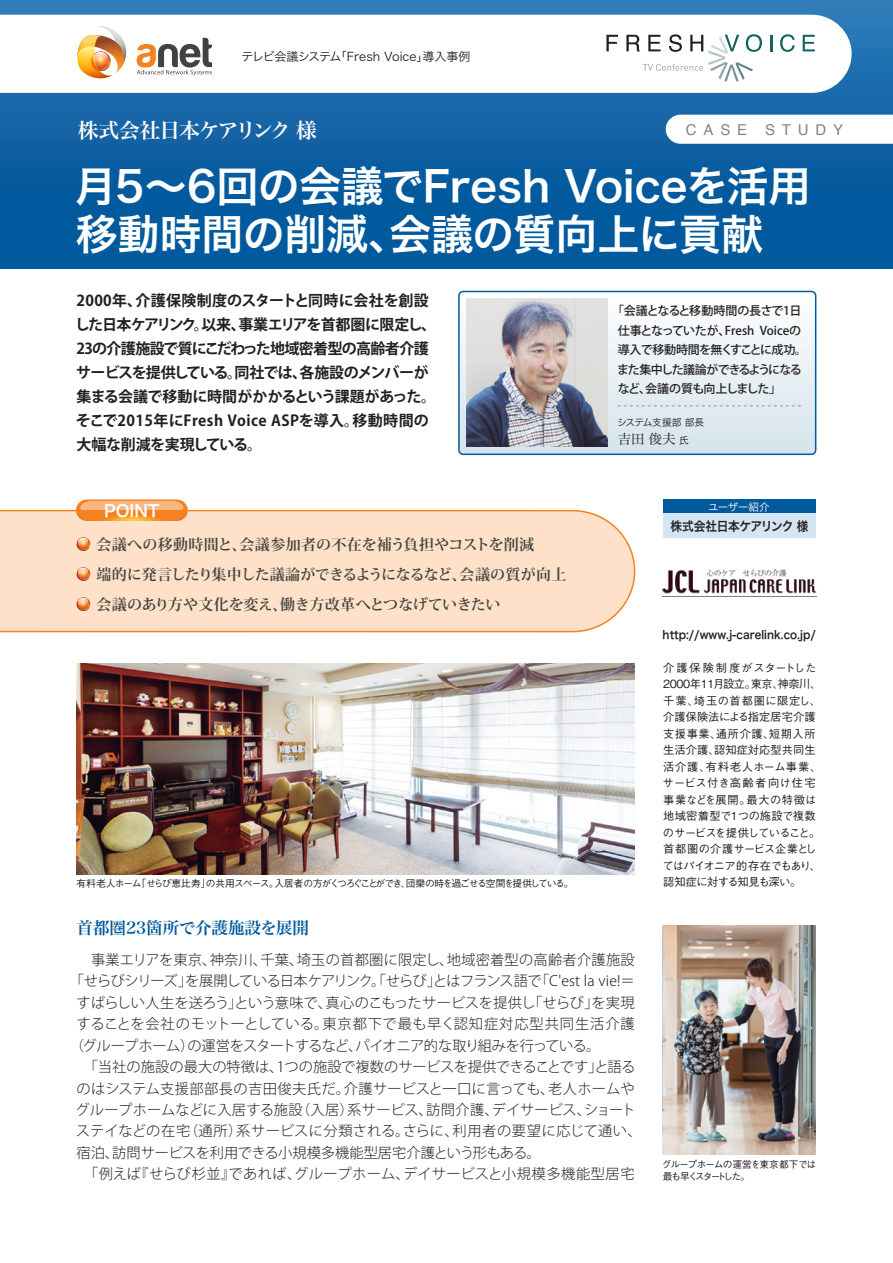
<style>
.page{position:relative;width:893px;height:1263px;background:#fff}
.page>*{position:absolute;margin:0;border:0;box-sizing:border-box;transform-origin:0 0}
.t1{font:42px/48px "Hira Kaku Pro W6";color:#fff}
.t2{font:20.7px "Hira Min Pro W6";letter-spacing:-.05em;color:#fff}
.t3{font:16.5px "Hira Min Pro W6";color:#015a9d}
.t4{font:16.5px "Hira Kaku Pro W6";color:#fff}
.t5{font:700 15px/24px "Koz Go Pro";letter-spacing:-.04em;color:#231f20}
.t6{font:700 15px/30px "Koz Min Pro";letter-spacing:-.005em;color:#42433f}
.t7{font:15px "Helvetica";letter-spacing:.46em;color:#808285}
.t8{font:300 14.25px "Koz Go Pro";color:#231f20}
.t9{font:300 14.25px "Koz Go Pro";letter-spacing:.03em;color:#231f20}
.t10{font:300 14.25px "Koz Go Pro";letter-spacing:-.05em;color:#231f20}
.t11{font:300 14.25px "Koz Go Pro";letter-spacing:.025em;color:#231f20}
.t12{font:300 14.25px "Koz Go Pro";letter-spacing:-.04em;color:#231f20}
.t13{font:300 14.25px "Koz Go Pro";letter-spacing:.05em;color:#231f20}
.t14{font:13.5px "Hira Min Pro W3";color:#231f20}
.t15{font:12.75px "Hira Kaku Pro W6";letter-spacing:-.035em;color:#231f20;scale:.92 1}
.t16{font:500 12px/19.5px "Koz Go Pro";letter-spacing:-.05em;color:#231f20}
.t17{font:12px "Hira Kaku Pro N W3";color:#231f20}
.t18{font:11.4px "Hira Kaku Pro W6";color:#231f20;scale:.91 1}
.t19{font:500 11.25px/16.5px "Gothic BBB Pro";color:#231f20}
.t20{font:10.5px "Hira Kaku Pro W3";letter-spacing:-.03em;color:#fff}
.t21{font:500 9.75px/12px "Gothic BBB Pro";letter-spacing:-.11em;color:#231f20}
.t22{font:9.75px "Hira Kaku Pro W3";letter-spacing:-.04em;color:#231f20}
.s1{font-family:"Hira Kaku Pro W3";font-size:9.75px}
</style>
<div class="page">
<div style="left:0;top:509px;width:636px;height:124px;background:#fee1c8"></div>
<svg style="left:76px;top:499px;width:112px;height:22px"></svg>
<img style="left:0;top:0;width:893px;height:269px">
<svg style="left:666px;top:115px;width:227px;height:29px"></svg>
<svg style="left:0;top:15px;width:852px;height:78px"></svg>
<svg style="left:606px;top:35px;width:12px;height:16px"></svg>
<svg style="left:770px;top:35px;width:2px;height:16px"></svg>
<svg style="left:780px;top:34px;width:15px;height:18px"></svg>
<svg style="left:803px;top:35px;width:12px;height:16px"></svg>
<svg style="left:626px;top:34px;width:136px;height:47px"></svg>
<svg style="left:137px;top:38px;width:75px;height:38px"></svg>
<svg style="left:77px;top:26px;width:49px;height:52px"></svg>
<svg style="left:76px;top:537px;width:15px;height:15px"></svg>
<svg style="left:76px;top:567px;width:15px;height:15px"></svg>
<svg style="left:76px;top:597px;width:15px;height:15px"></svg>
<svg style="left:78px;top:501px;width:107px;height:20px;background:#f69e4c"></svg>
<svg style="left:461px;top:291px;width:355px;height:163px"></svg>
<div style="left:458px;top:291px;width:358px;height:164px;border:2px solid #015a9d;border-radius:4px"></div>
<svg style="left:618px;top:405px;width:183px;height:1px"></svg>
<div style="left:663px;top:513px;width:153px;height:24px;background:#d4e5f5"></div>
<div style="left:663px;top:499px;width:153px;height:14px;background:#015a9d"></div>
<img style="left:662px;top:569px;width:155px;height:25px">
<img style="left:466px;top:299px;width:141px;height:148px">
<img style="left:663px;top:925px;width:153px;height:230px">
<img style="left:77px;top:663px;width:558px;height:211px">
<p class="t17" style="left:242px;top:45px;width:230px">テレビ会議システム「Fresh Voice」導入事例</p>
<h2 class="t2" style="left:78px;top:112px;width:241px">株式会社日本ケアリンク 様</h2>
<p class="t7" style="left:686px;top:118px;width:159px">CASE STUDY</p>
<h1 class="t1" style="left:75px;top:160px;width:737px">月5～6回の会議でFresh Voiceを活用移動時間の削減、会議の質向上に貢献</h1>
<p class="t5" style="left:75px;top:289px;width:363px">2000年、介護保険制度のスタートと同時に会社を創設した日本ケアリンク。以来、事業エリアを首都圏に限定し、<br>23の介護施設で質にこだわった地域密着型の高齢者介護サービスを提供している。同社では、各施設のメンバーが集まる会議で移動に時間がかかるという課題があった。そこで2015年にFresh Voice ASPを導入。移動時間の大幅な削減を実現している。</p>
<p class="t4" style="left:104px;top:496px;width:57px">POINT</p>
<p class="t6" style="left:96px;top:529px;width:471px">会議への移動時間と、会議参加者の不在を補う負担やコストを削減<br>端的に発言したり集中した議論ができるようになるなど、会議の質が向上会議のあり方や文化を変え、働き方改革へとつなげていきたい</p>
<p class="t21" style="left:77px;top:876px;width:499px">有料老人ホーム「せらび恵比寿」の共用スペース。入居者の方がくつろぐことができ、団欒の時を過ごせる空間を提供している。</p>
<p class="t16" style="left:617px;top:302px;width:191px;text-indent:-5px">「会議となると移動時間の長さで1日仕事となっていたが、Fresh Voiceの導入で移動時間を無くすことに成功。また集中した議論ができるようになるなど、会議の質も向上しました」</p>
<p class="t22" style="left:617px;top:413px;width:89px">システム支援部 部長</p>
<p class="t14" style="left:618px;top:427px;width:72px">吉田 俊夫 <span class="s1">氏</span></p>
<p class="t20" style="left:708px;top:497px;width:63px">ユーザー紹介</p>
<p class="t15" style="left:670px;top:514px;width:152px">株式会社日本ケアリンク 様</p>
<p class="t18" style="left:663px;top:625px;width:170px">http://www.j-carelink.co.jp/</p>
<p class="t19" style="left:662px;top:658px;width:160px">介護保険制度がスタートした<br>2000年11月設立。東京、神奈川、千葉、埼玉の首都圏に限定し、介護保険法による指定居宅介護支援事業、通所介護、短期入所生活介護、認知症対応型共同生活介護、有料老人ホーム事業、サービス付き高齢者向け住宅事業などを展開。最大の特徴は地域密着型で1つの施設で複数のサービスを提供していること。首都圏の介護サービス企業としてはパイオニア的存在でもあり、認知症に対する知見も深い。</p>
<p class="t3" style="left:77px;top:913px;width:234px">首都圏23箇所で介護施設を展開</p>
<p class="t8" style="left:77px;top:950px;width:560px">　事業エリアを東京、神奈川、千葉、埼玉の首都圏に限定し、地域密着型の高齢者介護施設</p>
<p class="t10" style="left:70px;top:972px;width:567px">「せらびシリーズ」を展開している日本ケアリンク。「せらび」とはフランス語で「C'est la vie!＝</p>
<p class="t8" style="left:77px;top:993px;width:560px">すばらしい人生を送ろう」という意味で、真心のこもったサービスを提供し「せらび」を実現</p>
<p class="t13" style="left:77px;top:1015px;width:560px">することを会社のモットーとしている。東京都下で最も早く認知症対応型共同生活介護</p>
<p class="t12" style="left:70px;top:1036px;width:532px">（グループホーム）の運営をスタートするなど、パイオニア的な取り組みを行っている。</p>
<p class="t8" style="left:77px;top:1057px;width:560px">　「当社の施設の最大の特徴は、1つの施設で複数のサービスを提供できることです」と語る</p>
<p class="t9" style="left:77px;top:1079px;width:560px">のはシステム支援部部長の吉田俊夫氏だ。介護サービスと一口に言っても、老人ホームや</p>
<p class="t8" style="left:76px;top:1100px;width:562px">グループホームなどに入居する施設（入居）系サービス、訪問介護、デイサービス、ショート</p>
<p class="t11" style="left:76px;top:1122px;width:567px">ステイなどの在宅（通所）系サービスに分類される。さらに、利用者の要望に応じて通い、</p>
<p class="t8" style="left:77px;top:1143px;width:466px">宿泊、訪問サービスを利用できる小規模多機能型居宅介護という形もある。</p>
<p class="t9" style="left:84px;top:1165px;width:552px">「例えば『せらび杉並』であれば、グループホーム、デイサービスと小規模多機能型居宅</p>
<p class="t21" style="left:662px;top:1157px;width:156px">グループホームの運営を東京都下では最も早くスタートした。</p>
</div>
